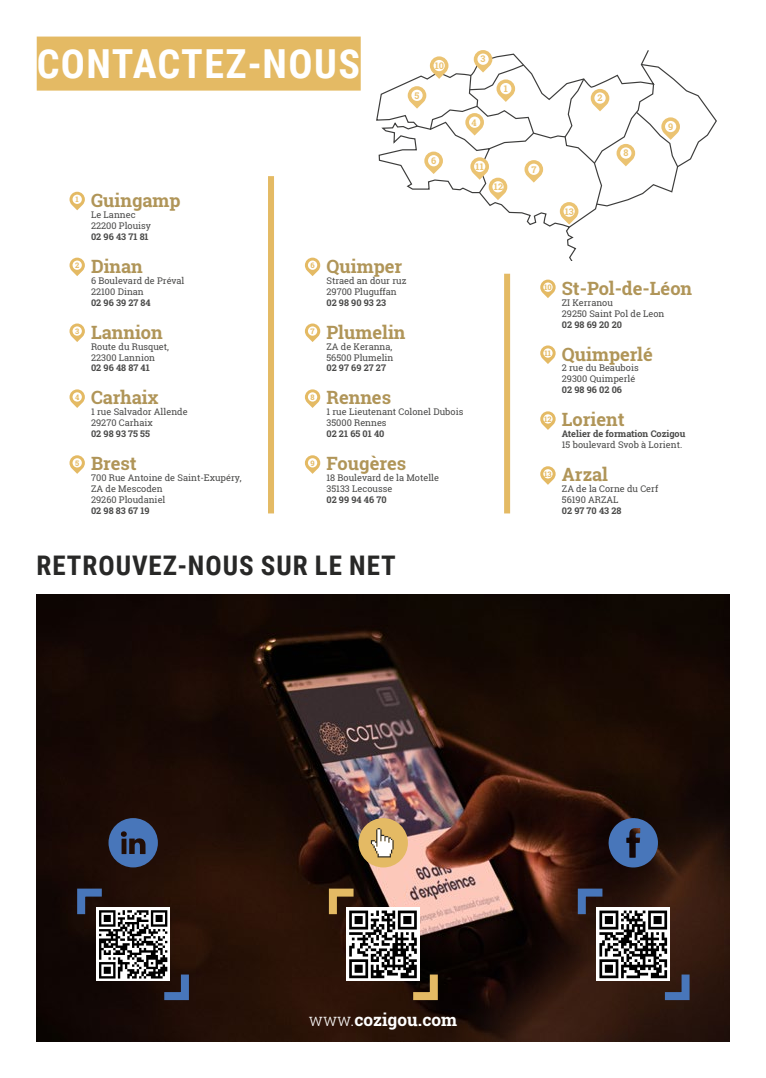
<style>
.page{position:relative;width:766px;height:1078px;background:#fff}
.page>*{position:absolute;margin:0;border:0;box-sizing:border-box;transform-origin:0 0}
.t1{font:700 40px "Roboto Condensed";letter-spacing:.035em;color:#fff}
.t2{font:700 27px "Roboto Condensed";letter-spacing:.035em;color:#282827}
.t3{font:700 18.3px "Roboto Slab";color:#b09558}
.t4{font:700 17.2px "Roboto Slab";color:#fff}
.t5{font:700 9.2px "Roboto Slab";color:#ebc372}
.t6{font:9.1px/11px "Roboto Slab";color:#4a4a49}
.t7{font:700 9.1px "Roboto Slab";color:#4a4a49}
.t8{font:700 7.6px "Roboto Slab";color:#e4ba64}
.s1{font-weight:300}
</style>
<div class="page">
<img style="left:36px;top:594px;width:693px;height:447px">
<svg style="left:608px;top:817px;width:49px;height:50px;background:#39537f"></svg>
<svg style="left:376px;top:82px;width:201px;height:178px"></svg>
<svg style="left:407px;top:50px;width:310px;height:179px"></svg>
<div style="left:664px;top:121px;width:12px;height:11px;background:#fff;border-radius:50%"></div>
<svg style="left:69px;top:192px;width:16px;height:18px"></svg>
<div style="left:72px;top:195px;width:10px;height:9px;background:#fff;border-radius:50%"></div>
<svg style="left:69px;top:257px;width:16px;height:19px"></svg>
<svg style="left:72px;top:260px;width:10px;height:10px"></svg>
<svg style="left:69px;top:323px;width:16px;height:19px"></svg>
<div style="left:72px;top:326px;width:10px;height:9px;background:#fff;border-radius:50%"></div>
<svg style="left:69px;top:389px;width:16px;height:19px"></svg>
<div style="left:72px;top:392px;width:10px;height:9px;background:#fff;border-radius:50%"></div>
<svg style="left:69px;top:455px;width:16px;height:18px"></svg>
<div style="left:72px;top:458px;width:10px;height:9px;background:#fff;border-radius:50%"></div>
<svg style="left:305px;top:257px;width:15px;height:19px"></svg>
<div style="left:308px;top:260px;width:9px;height:10px;background:#fff;border-radius:50%"></div>
<svg style="left:305px;top:323px;width:15px;height:19px"></svg>
<div style="left:308px;top:326px;width:9px;height:9px;background:#fff;border-radius:50%"></div>
<svg style="left:305px;top:389px;width:15px;height:19px"></svg>
<div style="left:308px;top:392px;width:9px;height:9px;background:#fff;border-radius:50%"></div>
<svg style="left:305px;top:455px;width:15px;height:18px"></svg>
<div style="left:308px;top:458px;width:9px;height:9px;background:#fff;border-radius:50%"></div>
<svg style="left:540px;top:279px;width:15px;height:19px"></svg>
<div style="left:543px;top:282px;width:9px;height:10px;background:#fff;border-radius:50%"></div>
<svg style="left:540px;top:345px;width:15px;height:19px"></svg>
<div style="left:543px;top:348px;width:9px;height:9px;background:#fff;border-radius:50%"></div>
<svg style="left:540px;top:411px;width:15px;height:19px"></svg>
<div style="left:543px;top:414px;width:9px;height:9px;background:#fff;border-radius:50%"></div>
<svg style="left:540px;top:466px;width:15px;height:18px"></svg>
<div style="left:543px;top:469px;width:9px;height:9px;background:#fff;border-radius:50%"></div>
<div style="left:268px;top:176px;width:6px;height:337px;background:#e4ba64"></div>
<div style="left:504px;top:274px;width:6px;height:239px;background:#e4ba64"></div>
<svg style="left:108px;top:817px;width:50px;height:50px;background:#3a517a"></svg>
<div style="left:37px;top:37px;width:323px;height:54px;background:#e4ba64"></div>
<svg style="left:325px;top:884px;width:116px;height:119px"></svg>
<svg style="left:573px;top:884px;width:120px;height:119px"></svg>
<svg style="left:73px;top:884px;width:120px;height:119px"></svg>
<svg style="left:358px;top:817px;width:50px;height:50px;background:#c3a471"></svg>
<h1 class="t1" style="left:37px;top:35px;width:324px">CONTACTEZ-NOUS</h1>
<p class="t5" style="left:414px;top:89px;width:6px">5</p>
<p class="t5" style="left:434px;top:59px;width:11px">10</p>
<p class="t5" style="left:480px;top:53px;width:6px">3</p>
<p class="t5" style="left:471px;top:116px;width:7px">4</p>
<p class="t5" style="left:503px;top:82px;width:6px">1</p>
<p class="t8" style="left:75px;top:194px;width:5px">1</p>
<h3 class="t3" style="left:91px;top:187px;width:91px">Guingamp</h3>
<p class="t6" style="left:91px;top:209px;width:61px">Le Lannec<br>22200 Plouisy</p>
<p class="t7" style="left:91px;top:230px;width:59px">02 96 43 71 81</p>
<p class="t8" style="left:75px;top:260px;width:6px">2</p>
<h3 class="t3" style="left:91px;top:253px;width:53px">Dinan</h3>
<p class="t6" style="left:91px;top:275px;width:95px">6 Boulevard de Préval<br>22100 Dinan</p>
<p class="t7" style="left:91px;top:296px;width:61px">02 96 39 27 84</p>
<p class="t8" style="left:75px;top:326px;width:6px">3</p>
<h3 class="t3" style="left:91px;top:319px;width:73px">Lannion</h3>
<p class="t6" style="left:91px;top:340px;width:79px">Route du Rusquet,<br>22300 Lannion</p>
<p class="t7" style="left:91px;top:362px;width:60px">02 96 48 87 41</p>
<p class="t8" style="left:75px;top:391px;width:6px">4</p>
<h3 class="t3" style="left:91px;top:385px;width:69px">Carhaix</h3>
<p class="t6" style="left:91px;top:406px;width:98px">1 rue Salvador Allende<br>29270 Carhaix</p>
<p class="t7" style="left:91px;top:427px;width:60px">02 98 93 75 55</p>
<p class="t8" style="left:75px;top:457px;width:6px">5</p>
<h3 class="t3" style="left:91px;top:451px;width:47px">Brest</h3>
<p class="t6" style="left:91px;top:472px;width:152px">700 Rue Antoine de Saint-Exupéry,<br>ZA de Mescoden<br>29260 Ploudaniel</p>
<p class="t7" style="left:91px;top:504px;width:60px">02 98 83 67 19</p>
<p class="t5" style="left:431px;top:154px;width:7px">6</p>
<p class="t5" style="left:475px;top:160px;width:10px">11</p>
<p class="t5" style="left:494px;top:180px;width:11px">12</p>
<p class="t8" style="left:310px;top:260px;width:6px">6</p>
<h3 class="t3" style="left:326px;top:253px;width:77px">Quimper</h3>
<p class="t6" style="left:326px;top:275px;width:82px">Straed an dour ruz<br>29700 Pluguffan</p>
<p class="t7" style="left:326px;top:296px;width:61px">02 98 90 93 23</p>
<p class="t8" style="left:310px;top:326px;width:6px">7</p>
<h3 class="t3" style="left:326px;top:319px;width:81px">Plumelin</h3>
<p class="t6" style="left:326px;top:340px;width:68px">ZA de Keranna,<br>56500 Plumelin</p>
<p class="t7" style="left:326px;top:362px;width:61px">02 97 69 27 27</p>
<p class="t8" style="left:310px;top:391px;width:6px">8</p>
<h3 class="t3" style="left:326px;top:385px;width:66px">Rennes</h3>
<p class="t6" style="left:326px;top:406px;width:138px">1 rue Lieutenant Colonel Dubois<br>35000 Rennes</p>
<p class="t7" style="left:326px;top:427px;width:59px">02 21 65 01 40</p>
<p class="t8" style="left:310px;top:457px;width:6px">9</p>
<h3 class="t3" style="left:326px;top:451px;width:81px">Fougères</h3>
<p class="t6" style="left:326px;top:472px;width:114px">18 Boulevard de la Motelle<br>35133 Lecousse</p>
<p class="t7" style="left:326px;top:493px;width:62px">02 99 94 46 70</p>
<h2 class="t2" style="left:36px;top:546px;width:361px">RETROUVEZ-NOUS SUR LE NET</h2>
<p class="t5" style="left:531px;top:163px;width:6px">7</p>
<p class="t5" style="left:564px;top:205px;width:11px">13</p>
<p class="t5" style="left:597px;top:92px;width:7px">2</p>
<p class="t5" style="left:623px;top:147px;width:6px">8</p>
<p class="t5" style="left:668px;top:120px;width:7px">9</p>
<p class="t8" style="left:544px;top:282px;width:9px">10</p>
<h3 class="t3" style="left:561px;top:275px;width:132px">St-Pol-de-Léon</h3>
<p class="t6" style="left:561px;top:296px;width:104px">ZI Kerranou<br>29250 Saint Pol de Leon</p>
<p class="t7" style="left:561px;top:318px;width:62px">02 98 69 20 20</p>
<p class="t8" style="left:544px;top:348px;width:8px">11</p>
<h3 class="t3" style="left:561px;top:341px;width:92px">Quimperlé</h3>
<p class="t6" style="left:561px;top:362px;width:78px">2 rue du Beaubois<br>29300 Quimperlé</p>
<p class="t7" style="left:561px;top:384px;width:62px">02 98 96 02 06</p>
<p class="t8" style="left:544px;top:413px;width:9px">12</p>
<h3 class="t3" style="left:561px;top:407px;width:64px">Lorient</h3>
<p class="t7" style="left:561px;top:427px;width:125px">Atelier de formation Cozigou</p>
<p class="t6" style="left:561px;top:439px;width:122px">15 boulevard Svob à Lorient.</p>
<p class="t8" style="left:544px;top:468px;width:9px">13</p>
<h3 class="t3" style="left:561px;top:462px;width:48px">Arzal</h3>
<p class="t6" style="left:561px;top:483px;width:98px">ZA de la Corne du Cerf<br>56190 ARZAL</p>
<p class="t7" style="left:561px;top:504px;width:61px">02 97 70 43 28</p>
<h3 class="t4" style="left:309px;top:1007px;width:150px"><span class="s1">www.</span>cozigou.com</h3>
</div>
